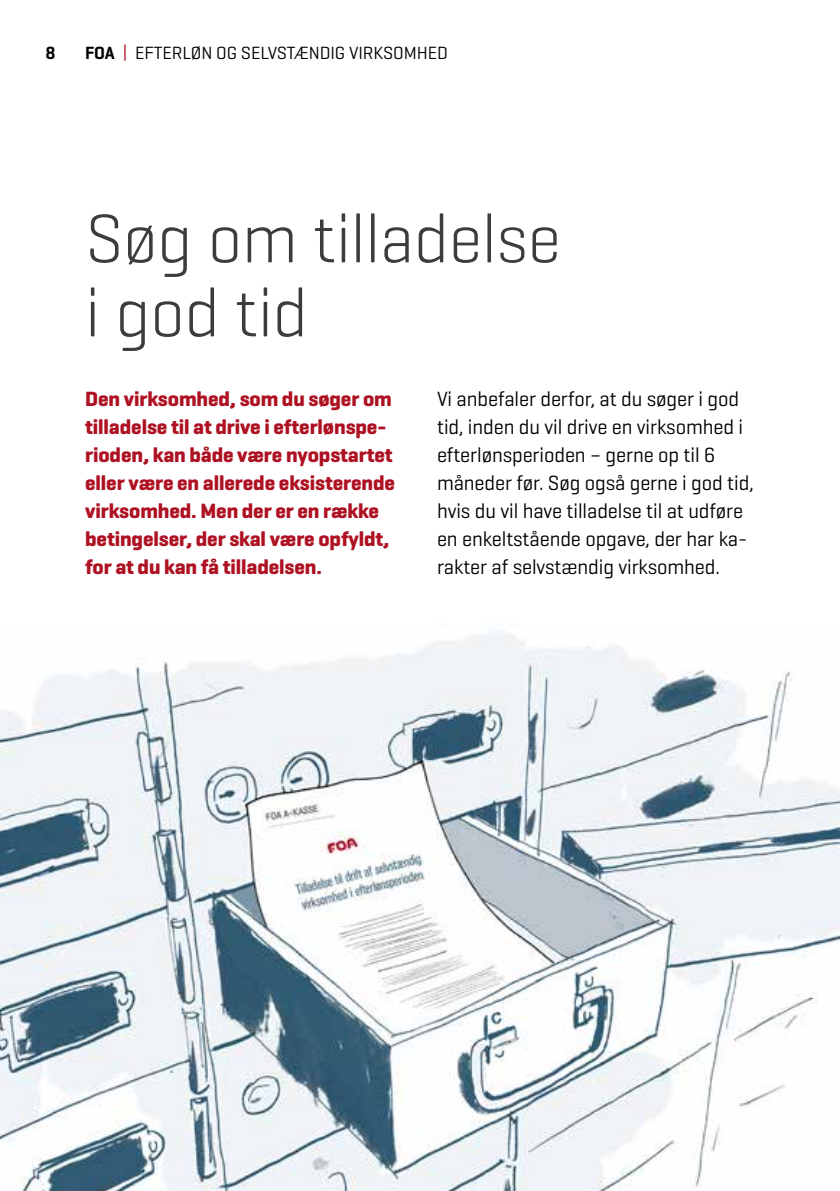
<style>
.page{position:relative;width:840px;height:1191px;background:#fff}
.page>*{position:absolute;margin:0;border:0;box-sizing:border-box;transform-origin:0 0}
.t1{font:300 70px/74px "Geogrotesque";letter-spacing:-.005em;color:#3c3c3b}
.t2{font:21px/28px "Geogrotesque";letter-spacing:-.005em;color:#000}
.t3{font:700 21px/28px "Geogrotesque";letter-spacing:-.005em;color:#ae1122}
.t4{font:18px "Geogrotesque";letter-spacing:-.005em;color:#000}
.t5{font:600 18px "Geogrotesque";color:#000}
.s1{font-weight:600}
.s2{color:#ae1122}
</style>
<div class="page">
<img style="left:0;top:631px;width:839px;height:560px">
<p class="t5" style="left:45px;top:42px;width:12px">8</p>
<p class="t4" style="left:85px;top:42px;width:364px"><span class="s1">FOA</span> <span class="s2">|</span> EFTERLØN OG SELVSTÆNDIG VIRKSOMHED</p>
<h1 class="t1" style="left:85px;top:199px;width:477px">Søg om tilladelse i god tid</h1>
<p class="t3" style="left:85px;top:385px;width:311px">Den virksomhed, som du søger om tilladelse til at drive i efterlønspe&shy;rioden, kan både være nyopstartet eller være en allerede eksisterende virksomhed. Men der er en række betingelser, der skal være opfyldt, for at du kan få tilladelsen.</p>
<p class="t2" style="left:437px;top:384px;width:318px">Vi anbefaler derfor, at du søger i god tid, inden du vil drive en virksomhed i efterlønsperioden – gerne op til 6 måneder før. Søg også gerne i god tid, hvis du vil have tilladelse til at udføre en enkeltstående opgave, der har ka&shy;rakter af selvstændig virksomhed.</p>
</div>
